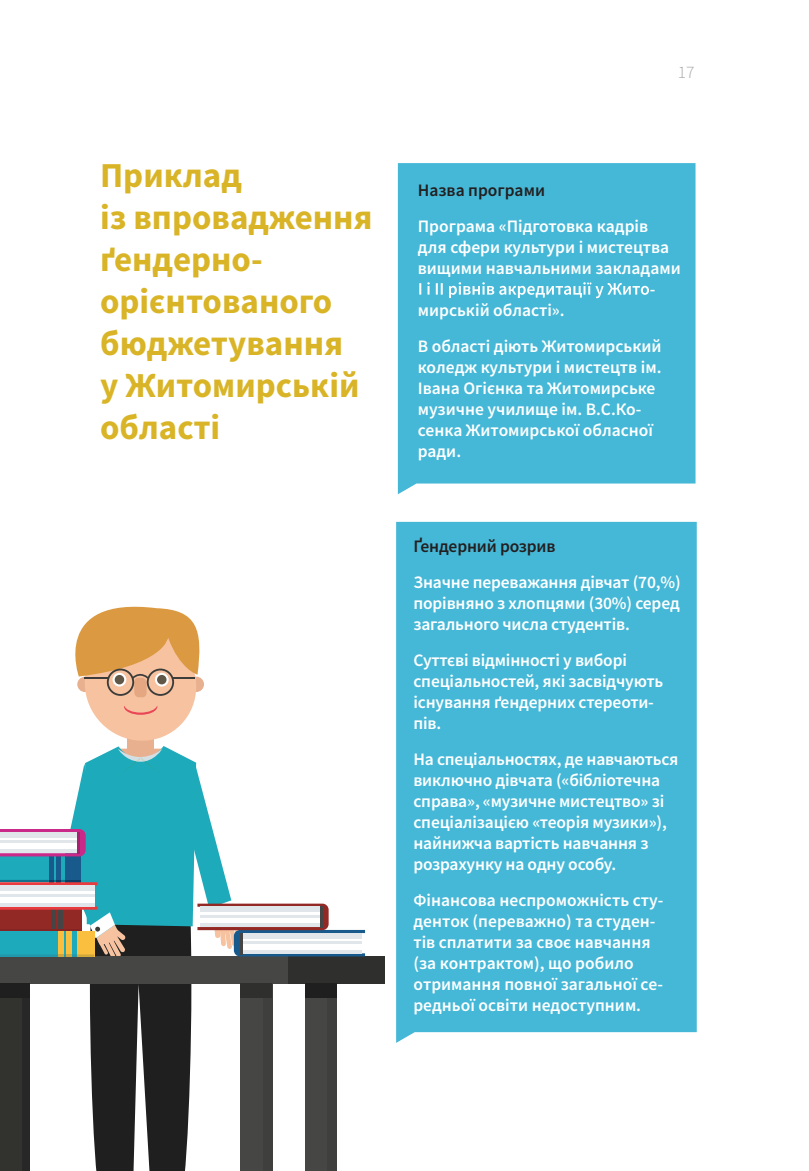
<style>
.page{position:relative;width:809px;height:1171px;background:#fff}
.page>*{position:absolute;margin:0;border:0;box-sizing:border-box;transform-origin:0 0}
.t1{font:700 35px/42px "Source Sans Pro";color:#d9b427}
.t2{font:600 17.5px/21px "Source Sans Pro";letter-spacing:-.01em;color:#fff}
.t3{font:600 17.5px "Source Sans Pro";letter-spacing:-.01em;color:#231f20}
.t4{font:300 17.5px "Source Sans Pro";color:#a8a9ad}
</style>
<div class="page">
<div style="left:398px;top:163px;width:297px;height:331px;background:#45b8d7"></div>
<div style="left:396px;top:522px;width:300px;height:521px;background:#45b8d7"></div>
<svg style="left:419px;top:282px;width:230px;height:16px;background:#75cae1"></svg>
<div style="left:0;top:956px;width:384px;height:28px;background:#2f302d"></div>
<svg style="left:0;top:606px;width:365px;height:565px"></svg>
<h1 class="t1" style="left:100px;top:154px;width:274px">Приклад<br>із впровадження ґендерно&shy;орієнтованого бюджетування<br>у Житомирській області</h1>
<p class="t4" style="left:678px;top:61px;width:18px">17</p>
<p class="t3" style="left:418px;top:178px;width:129px">Назва програми</p>
<p class="t2" style="left:418px;top:215px;width:232px">Програма «Підготовка кадрів</p>
<p class="t2" style="left:418px;top:236px;width:253px">для сфери культури і мистецтва</p>
<p class="t2" style="left:418px;top:257px;width:264px">вищими навчальними закладами</p>
<p class="t2" style="left:649px;top:278px;width:7px">-</p>
<p class="t2" style="left:418px;top:299px;width:148px">мирській області».</p>
<p class="t2" style="left:418px;top:335px;width:245px">В області діють Житомирський коледж культури і мистецтв ім.<br>Івана Огієнка та Житомирське музичне училище ім. В.С.Ко&shy;сенка Житомирської обласної ради.</p>
<p class="t3" style="left:413px;top:535px;width:143px">Ґендерний розрив</p>
<p class="t2" style="left:413px;top:572px;width:269px;text-align:justify">Значне переважання дівчат (70,%) порівняно з хлопцями (30%) серед загального числа студентів.</p>
<p class="t2" style="left:413px;top:649px;width:251px">Суттєві відмінності у виборі спеціальностей, які засвідчують існування ґендерних стереоти&shy;пів.</p>
<p class="t2" style="left:413px;top:748px;width:267px">На спеціальностях, де навчаються виключно дівчата («бібліотечна справа», «музичне мистецтво» зі спеціалізацією «теорія музики»), найнижча вартість навчання з розрахунку на одну особу.</p>
<p class="t2" style="left:413px;top:889px;width:251px">Фінансова неспроможність сту&shy;денток (переважно) та студен&shy;тів сплатити за своє навчання (за контрактом), що робило отримання повної загальної се&shy;редньої освіти недоступним.</p>
</div>
